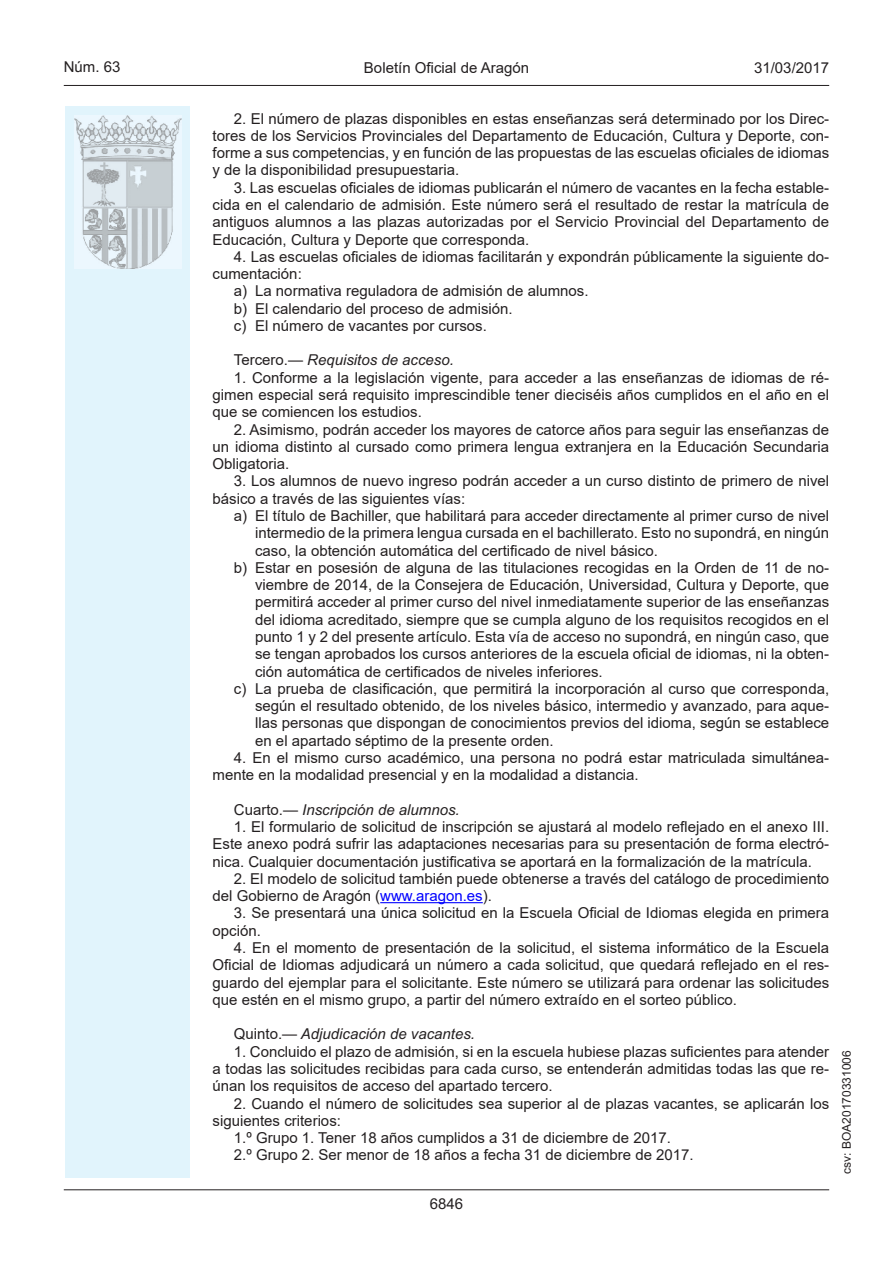
<style>
.page{position:relative;width:893px;height:1263px;background:#fff}
.page>*{position:absolute;margin:0;border:0;box-sizing:border-box;transform-origin:0 0}
.inicio_de_parrafo{font:15px/17.2px "Arial MT2";color:#231f20;text-align:justify}
.Sangrado_01{font:15px/17.2px "Arial MT2";color:#231f20;text-align:justify}
.inicio_de_parrafo-2{font:italic 15px "Arial";color:#231f20}
.estilo_head-c{font:15px "Arial MT2";color:#231f20}
.estilo_head-d{font:15px "Arial";color:#231f20}
.estilo_head-i{font:15px "Arial";color:#231f20}
.numero_pagina{font:15px "Arial";color:#231f20}
.estilo_head-i-2{font:12px "Arial";color:#231f20}
.s1{font-family:"Arial MT2";font-style:normal}
.s2{color:#00f}
</style>
<div class="page">
<div style="left:65px;top:106px;width:125px;height:1072px;background:#e1f4fc"></div>
<img style="left:75px;top:115px;width:106px;height:153px">
<hr style="left:64px;top:85px;width:765px;height:1px;background:#231f20">
<hr style="left:64px;top:1189px;width:765px;height:1px;background:#231f20">
<hr style="left:380px;top:902px;width:103px;height:1px;background:#00f">
<p class="estilo_head-i" style="left:64px;top:57px;width:58px">Núm. 63</p>
<p class="estilo_head-c" style="left:364px;top:57px;width:167px">Boletín Oficial de Aragón</p>
<p class="estilo_head-d" style="left:754px;top:57px;width:77px">31/03/2017</p>
<p class="inicio_de_parrafo" style="left:213px;top:110px;width:618px;text-indent:21px">2. El número de plazas disponibles en estas enseñanzas será determinado por los Direc&shy;tores de los Servicios Provinciales del Departamento de Educación, Cultura y Deporte, con&shy;forme a sus competencias, y en función de las propuestas de las escuelas oficiales de idiomas y de la disponibilidad presupuestaria.</p>
<p class="inicio_de_parrafo" style="left:213px;top:179px;width:618px;text-indent:21px">3. Las escuelas oficiales de idiomas publicarán el número de vacantes en la fecha estable&shy;cida en el calendario de admisión. Este número será el resultado de restar la matrícula de antiguos alumnos a las plazas autorizadas por el Servicio Provincial del Departamento de Educación, Cultura y Deporte que corresponda.</p>
<p class="inicio_de_parrafo" style="left:213px;top:248px;width:618px;text-indent:21px">4. Las escuelas oficiales de idiomas facilitarán y expondrán públicamente la siguiente do&shy;cumentación:</p>
<p class="Sangrado_01" style="left:234px;top:282px;width:356px">a) La normativa reguladora de admisión de alumnos.</p>
<p class="Sangrado_01" style="left:234px;top:300px;width:280px">b) El calendario del proceso de admisión.</p>
<p class="Sangrado_01" style="left:234px;top:317px;width:255px">c) El número de vacantes por cursos.</p>
<p class="inicio_de_parrafo-2" style="left:234px;top:350px;width:222px"><span class="s1">Tercero.—</span> Requisitos de acceso.</p>
<p class="inicio_de_parrafo" style="left:213px;top:369px;width:618px;text-indent:21px">1. Conforme a la legislación vigente, para acceder a las enseñanzas de idiomas de ré&shy;gimen especial será requisito imprescindible tener dieciséis años cumplidos en el año en el que se comiencen los estudios.</p>
<p class="inicio_de_parrafo" style="left:213px;top:421px;width:618px;text-indent:21px">2. Asimismo, podrán acceder los mayores de catorce años para seguir las enseñanzas de un idioma distinto al cursado como primera lengua extranjera en la Educación Secundaria Obligatoria.</p>
<p class="inicio_de_parrafo" style="left:213px;top:472px;width:618px;text-indent:21px">3. Los alumnos de nuevo ingreso podrán acceder a un curso distinto de primero de nivel básico a través de las siguientes vías:</p>
<p class="Sangrado_01" style="left:255px;top:507px;width:576px;text-indent:-21px">a) El título de Bachiller, que habilitará para acceder directamente al primer curso de nivel intermedio de la primera lengua cursada en el bachillerato. Esto no supondrá, en ningún caso, la obtención automática del certificado de nivel básico.</p>
<p class="Sangrado_01" style="left:255px;top:559px;width:576px;text-indent:-21px">b) Estar en posesión de alguna de las titulaciones recogidas en la Orden de 11 de no&shy;viembre de 2014, de la Consejera de Educación, Universidad, Cultura y Deporte, que permitirá acceder al primer curso del nivel inmediatamente superior de las enseñanzas del idioma acreditado, siempre que se cumpla alguno de los requisitos recogidos en el punto 1 y 2 del presente artículo. Esta vía de acceso no supondrá, en ningún caso, que se tengan aprobados los cursos anteriores de la escuela oficial de idiomas, ni la obten&shy;ción automática de certificados de niveles inferiores.</p>
<p class="Sangrado_01" style="left:255px;top:680px;width:576px;text-indent:-21px">c) La prueba de clasificación, que permitirá la incorporación al curso que corresponda, según el resultado obtenido, de los niveles básico, intermedio y avanzado, para aque&shy;llas personas que dispongan de conocimientos previos del idioma, según se establece en el apartado séptimo de la presente orden.</p>
<p class="inicio_de_parrafo" style="left:213px;top:749px;width:618px;text-indent:21px">4. En el mismo curso académico, una persona no podrá estar matriculada simultánea&shy;mente en la modalidad presencial y en la modalidad a distancia.</p>
<p class="inicio_de_parrafo-2" style="left:234px;top:800px;width:227px"><span class="s1">Cuarto.—</span> Inscripción de alumnos.</p>
<p class="inicio_de_parrafo" style="left:213px;top:818px;width:618px;text-indent:21px">1. El formulario de solicitud de inscripción se ajustará al modelo reflejado en el anexo III.<br>Este anexo podrá sufrir las adaptaciones necesarias para su presentación de forma electró&shy;nica. Cualquier documentación justificativa se aportará en la formalización de la matrícula.</p>
<p class="inicio_de_parrafo" style="left:213px;top:870px;width:618px;text-indent:21px">2. El modelo de solicitud también puede obtenerse a través del catálogo de procedimiento del Gobierno de Aragón (<span class="s2">www.aragon.es</span>).</p>
<p class="inicio_de_parrafo" style="left:213px;top:904px;width:618px;text-indent:21px">3. Se presentará una única solicitud en la Escuela Oficial de Idiomas elegida en primera opción.</p>
<p class="inicio_de_parrafo" style="left:213px;top:939px;width:618px;text-indent:21px">4. En el momento de presentación de la solicitud, el sistema informático de la Escuela Oficial de Idiomas adjudicará un número a cada solicitud, que quedará reflejado en el res&shy;guardo del ejemplar para el solicitante. Este número se utilizará para ordenar las solicitudes que estén en el mismo grupo, a partir del número extraído en el sorteo público.</p>
<p class="inicio_de_parrafo-2" style="left:234px;top:1024px;width:243px"><span class="s1">Quinto.—</span> Adjudicación de vacantes.</p>
<p class="inicio_de_parrafo" style="left:213px;top:1043px;width:618px;text-indent:21px">1. Concluido el plazo de admisión, si en la escuela hubiese plazas suficientes para atender a todas las solicitudes recibidas para cada curso, se entenderán admitidas todas las que re&shy;únan los requisitos de acceso del apartado tercero.</p>
<p class="inicio_de_parrafo" style="left:213px;top:1094px;width:618px;text-indent:21px">2. Cuando el número de solicitudes sea superior al de plazas vacantes, se aplicarán los siguientes criterios:</p>
<p class="inicio_de_parrafo" style="left:234px;top:1129px;width:439px">1.º Grupo 1. Tener 18 años cumplidos a 31 de diciembre de 2017.</p>
<p class="inicio_de_parrafo" style="left:234px;top:1146px;width:461px">2.º Grupo 2. Ser menor de 18 años a fecha 31 de diciembre de 2017.</p>
<p class="numero_pagina" style="left:430px;top:1193px;width:35px">6846</p>
<p class="estilo_head-i-2" style="left:838px;top:1174px;width:125px;rotate:-90deg">csv: BOA20170331006</p>
</div>
